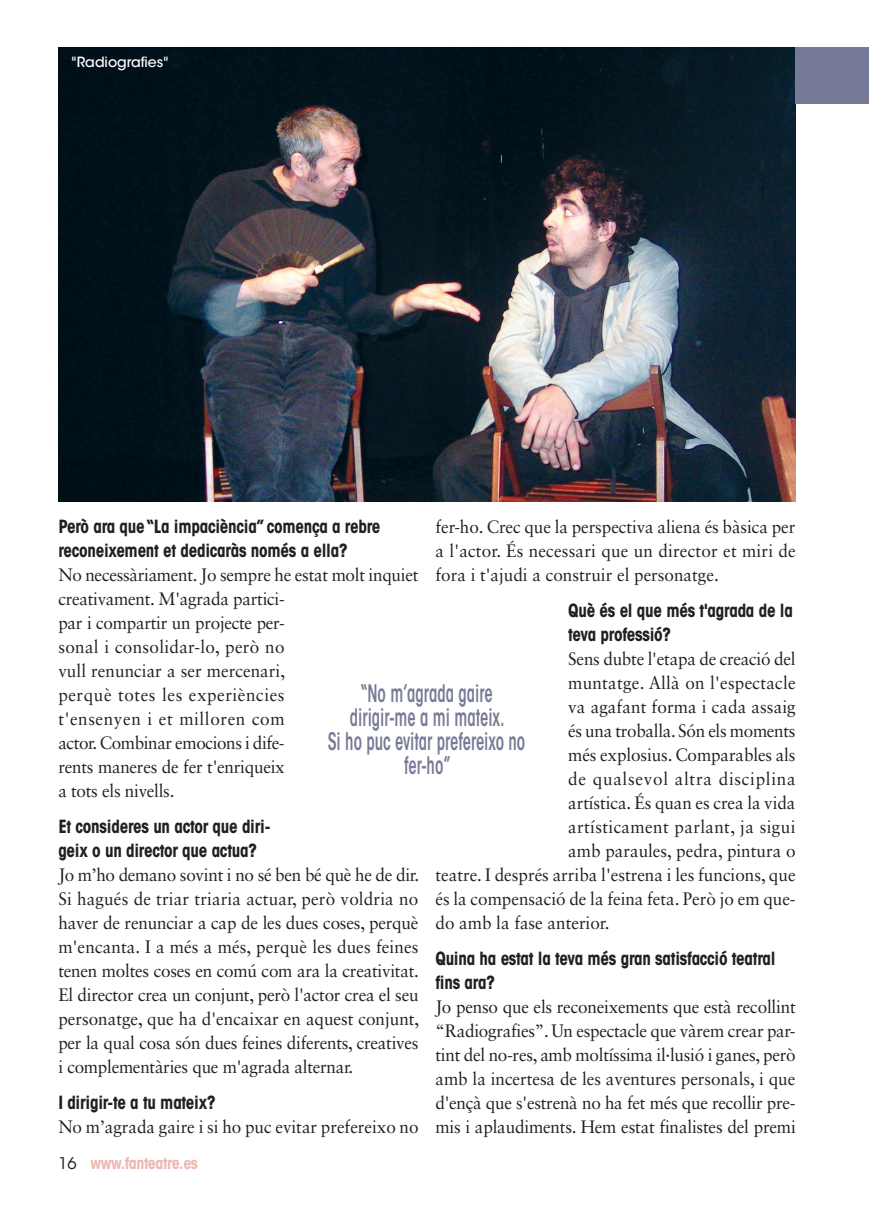
<style>
.page{position:relative;width:871px;height:1223px;background:#fff}
.page>*{position:absolute;margin:0;border:0;box-sizing:border-box;transform-origin:0 0}
.t1{font:600 condensed 24px/24px "ITC Avant Garde Std";color:#777a97;text-align:center;scale:.7 1}
.t2{font:18px/24px "Sabon LT Std";color:#231f20;text-align:justify;scale:.95 1}
.t3{font:700 condensed 18px/24px "ITC Avant Garde Std";letter-spacing:-.015em;color:#231f20;scale:.95 1}
.t4{font:18px "Sabon LT Std";letter-spacing:.02em;color:#231f20;scale:.95 1}
.t5{font:18px "Sabon LT Std";letter-spacing:.045em;color:#231f20;scale:.95 1}
.t6{font:700 condensed 16px "ITC Avant Garde Std";letter-spacing:-.025em;color:#efb7b2}
.t7{font:500 14px "ITC Avant Garde Std";color:#fff}
.s1{font-weight:400;font-stretch:normal;color:#231f20}
</style>
<div class="page">
<img style="left:58px;top:47px;width:737px;height:454px">
<div style="left:795px;top:47px;width:74px;height:57px;background:#777a97"></div>
<p class="t7" style="left:71px;top:54px;width:99px">"Radiografies"</p>
<p class="t3" style="left:58px;top:514px;width:340px">Però ara que “La impaciència” comença a rebre reconeixement et dedicaràs només a ella?</p>
<p class="t2" style="left:58px;top:562px;width:380px;text-align:left">No necessàriament. Jo sempre he estat molt inquiet creativament. M'agrada partici-<br>par i compartir un projecte per-<br>sonal i consolidar-lo, però no<br>vull renunciar a ser mercenari,<br>perquè totes les experiències<br>t'ensenyen i et milloren com<br>actor. Combinar emocions i dife-<br>rents maneres de fer t'enriqueix<br>a tots els nivells.</p>
<p class="t3" style="left:58px;top:814px;width:225px">Et consideres un actor que diri&shy;geix o un director que actua?</p>
<p class="t2" style="left:58px;top:862px;width:381px">Jo m’ho demano sovint i no sé ben bé què he de dir.<br>Si hagués de triar triaria actuar, però voldria no haver de renunciar a cap de les dues coses, perquè m'encanta. I a més a més, perquè les dues feines tenen moltes coses en comú com ara la creativitat.<br>El director crea un conjunt, però l'actor crea el seu personatge, que ha d'encaixar en aquest conjunt, per la qual cosa són dues feines diferents, creatives i complementàries que m'agrada alternar.</p>
<p class="t3" style="left:58px;top:1090px;width:167px">I dirigir-te a tu mateix?</p>
<p class="t2" style="left:58px;top:1114px;width:381px">No m’agrada gaire i si ho puc evitar prefereixo no</p>
<p class="t2" style="left:435px;top:514px;width:381px">fer-ho. Crec que la perspectiva aliena és bàsica per a l'actor. És necessari que un director et miri de fora i t'ajudi a construir el personatge.</p>
<p class="t3" style="left:568px;top:598px;width:238px">Què és el que més t'agrada de la teva professió?</p>
<p class="t2" style="left:568px;top:646px;width:241px">Sens dubte l'etapa de creació del</p>
<p class="t2" style="left:568px;top:670px;width:241px">muntatge. Allà on l'espectacle</p>
<p class="t2" style="left:568px;top:694px;width:241px">va agafant forma i cada assaig</p>
<p class="t2" style="left:568px;top:718px;width:241px">és una troballa. Són els moments</p>
<p class="t2" style="left:568px;top:742px;width:241px">més explosius. Comparables als</p>
<p class="t5" style="left:568px;top:768px;width:241px">de qualsevol altra disciplina</p>
<p class="t2" style="left:568px;top:790px;width:241px">artística. És quan es crea la vida</p>
<p class="t4" style="left:568px;top:816px;width:241px">artísticament parlant, ja sigui</p>
<p class="t2" style="left:568px;top:838px;width:241px">amb paraules, pedra, pintura o</p>
<p class="t2" style="left:435px;top:862px;width:380px">teatre. I després arriba l'estrena i les funcions, que</p>
<p class="t2" style="left:435px;top:886px;width:380px">és la compensació de la feina feta. Però jo em que-</p>
<p class="t2" style="left:435px;top:910px;width:185px">do amb la fase anterior.</p>
<p class="t3" style="left:435px;top:946px;width:359px">Quina ha estat la teva més gran satisfacció teatral fins ara?</p>
<p class="t2" style="left:435px;top:994px;width:381px">Jo penso que els reconeixements que està recollint “Radiografies”. Un espectacle que vàrem crear par&shy;tint del no-res, amb moltíssima il·lusió i ganes, però amb la incertesa de les aventures personals, i que d'ençà que s'estrenà no ha fet més que recollir pre&shy;mis i aplaudiments. Hem estat finalistes del premi</p>
<h1 class="t1" style="left:328px;top:681px;width:284px">“No m’agrada gaire dirigir-me a mi mateix.<br>si ho puc evitar prefereixo no fer-ho”</h1>
<p class="t6" style="left:58px;top:1152px;width:141px"><span class="s1">16</span> www.fanteatre.es</p>
</div>
